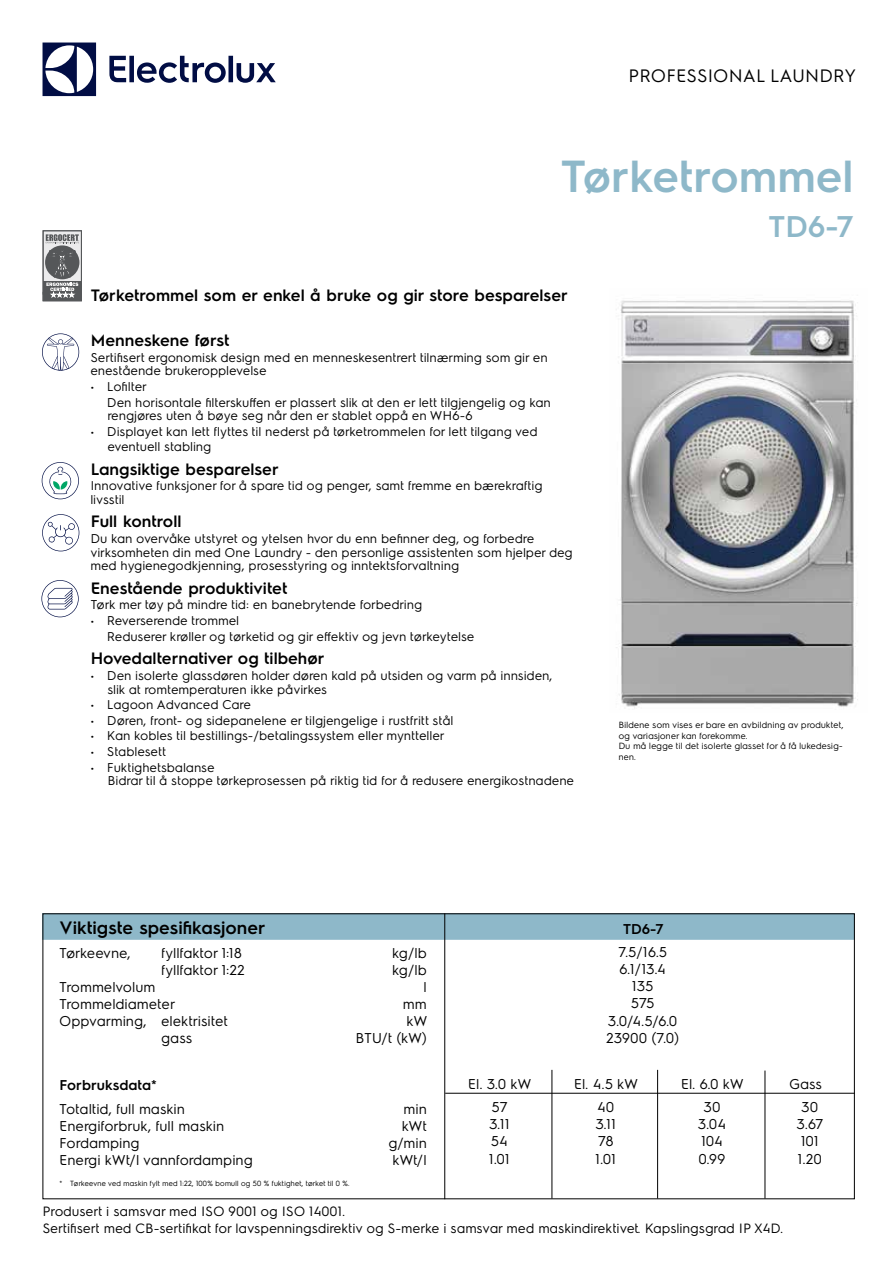
<style>
.page{position:relative;width:893px;height:1263px;background:#fff}
.page>*{position:absolute;margin:0;border:0;box-sizing:border-box;transform-origin:0 0}
.t1{font:600 45px "Electrolux Sans";color:#8eb8c9}
.t2{font:600 30px "Electrolux Sans";color:#8eb8c9}
.t3{font:600 18px "Electrolux Sans";color:#000}
.t4{font:18px "Electrolux Sans";color:#000}
.t5{font:600 16.5px "Electrolux Sans";color:#000}
.t6{font:14.25px/17.1px "Electrolux Sans";color:#000;text-align:center}
.t7{font:600 14.25px "Electrolux Sans";color:#000}
.t8{font:13.5px/16.2px "Electrolux Sans";color:#000}
.t9{font:12.75px/13.5px "Electrolux Sans";color:#000}
.t10{font:9px/10.8px "Electrolux Sans";color:#000}
.t11{font:7.5px "Electrolux Sans";color:#000}
</style>
<div class="page">
<svg style="left:43px;top:43px;width:53px;height:53px"></svg>
<svg style="left:109px;top:56px;width:167px;height:27px"></svg>
<hr style="left:445px;top:1093px;width:410px;height:1px;background:#000">
<div style="left:45px;top:915px;width:808px;height:25px;background:#8eb8c9"></div>
<hr style="left:444px;top:913px;width:1px;height:286px;background:#000">
<svg style="left:43px;top:231px;width:39px;height:70px;background:#8c8e8f"></svg>
<img style="left:616px;top:300px;width:242px;height:409px">
<hr style="left:765px;top:1070px;width:1px;height:128px;background:#000">
<hr style="left:657px;top:1070px;width:1px;height:128px;background:#000">
<hr style="left:552px;top:1070px;width:1px;height:128px;background:#000">
<svg style="left:42px;top:333px;width:37px;height:38px"></svg>
<svg style="left:42px;top:514px;width:37px;height:37px"></svg>
<svg style="left:42px;top:462px;width:37px;height:37px"></svg>
<svg style="left:41px;top:580px;width:38px;height:37px"></svg>
<h3 class="t4" style="left:629px;top:63px;width:229px">PROFESSIONAL LAUNDRY</h3>
<h1 class="t1" style="left:561px;top:144px;width:294px">Tørketrommel</h1>
<h2 class="t2" style="left:768px;top:205px;width:87px">TD6-7</h2>
<p class="t5" style="left:91px;top:283px;width:479px">Tørketrommel som er enkel å bruke og gir store besparelser</p>
<p class="t5" style="left:91px;top:329px;width:140px">Menneskene først</p>
<p class="t9" style="left:91px;top:350px;width:459px">Sertifisert ergonomisk design med en menneskesentrert tilnærming som gir en enestående brukeropplevelse</p>
<p class="t9" style="left:107px;top:378px;width:445px;line-height:15.6px;text-indent:-17px">• Lofilter<br>Den horisontale filterskuffen er plassert slik at den er lett tilgjengelig og kan</p>
<p class="t9" style="left:108px;top:408px;width:367px">rengjøres uten å bøye seg når den er stablet oppå en WH6-6</p>
<p class="t9" style="left:108px;top:423px;width:432px;line-height:15px;text-indent:-17px">• Displayet kan lett flyttes til nederst på tørketrommelen for lett tilgang ved eventuell stabling</p>
<p class="t5" style="left:91px;top:457px;width:190px">Langsiktige besparelser</p>
<p class="t9" style="left:91px;top:478px;width:454px">Innovative funksjoner for å spare tid og penger, samt fremme en bærekraftig livsstil</p>
<p class="t5" style="left:91px;top:510px;width:92px">Full kontroll</p>
<p class="t9" style="left:91px;top:531px;width:484px">Du kan overvåke utstyret og ytelsen hvor du enn befinner deg, og forbedre virksomheten din med One Laundry - den personlige assistenten som hjelper deg med hygienegodkjenning, prosesstyring og inntektsforvaltning</p>
<p class="t5" style="left:91px;top:576px;width:198px">Enestående produktivitet</p>
<p class="t9" style="left:91px;top:597px;width:333px">Tørk mer tøy på mindre tid: en banebrytende forbedring</p>
<p class="t9" style="left:107px;top:612px;width:369px;line-height:15.6px;text-indent:-17px">• Reverserende trommel<br>Reduserer krøller og tørketid og gir effektiv og jevn tørkeytelse</p>
<p class="t5" style="left:91px;top:647px;width:235px">Hovedalternativer og tilbehør</p>
<p class="t9" style="left:108px;top:668px;width:447px;text-indent:-17px">• Den isolerte glassdøren holder døren kald på utsiden og varm på innsiden, slik at romtemperaturen ikke påvirkes</p>
<p class="t9" style="left:91px;top:697px;width:162px">• Lagoon Advanced Care</p>
<p class="t9" style="left:91px;top:713px;width:364px">• Døren, front- og sidepanelene er tilgjengelige i rustfritt stål</p>
<p class="t9" style="left:91px;top:728px;width:355px">• Kan kobles til bestillings-/betalingssystem eller myntteller</p>
<p class="t9" style="left:91px;top:744px;width:77px">• Stablesett</p>
<p class="t9" style="left:108px;top:760px;width:468px;text-indent:-17px">• Fuktighetsbalanse<br>Bidrar til å stoppe tørkeprosessen på riktig tid for å redusere energikostnadene</p>
<p class="t10" style="left:619px;top:719px;width:227px">Bildene som vises er bare en avbildning av produktet, og variasjoner kan forekomme.<br>Du må legge til det isolerte glasset for å få lukedesig&shy;nen.</p>
<h3 class="t3" style="left:60px;top:915px;width:207px">Viktigste spesifikasjoner</h3>
<p class="t6" style="left:60px;top:943px;width:73px">Tørkeevne,</p>
<p class="t6" style="left:162px;top:943px;width:82px">fyllfaktor 1:18</p>
<p class="t6" style="left:393px;top:943px;width:36px">kg/lb</p>
<p class="t6" style="left:162px;top:960px;width:85px">fyllfaktor 1:22</p>
<p class="t6" style="left:393px;top:960px;width:36px">kg/lb</p>
<p class="t6" style="left:60px;top:977px;width:98px">Trommelvolum</p>
<p class="t6" style="left:424px;top:977px;width:5px">l</p>
<p class="t6" style="left:60px;top:995px;width:117px">Trommeldiameter</p>
<p class="t6" style="left:403px;top:995px;width:25px">mm</p>
<p class="t6" style="left:60px;top:1012px;width:170px">Oppvarming, elektrisitet</p>
<p class="t6" style="left:407px;top:1012px;width:22px">kW</p>
<p class="t6" style="left:162px;top:1029px;width:32px">gass</p>
<p class="t6" style="left:356px;top:1029px;width:73px">BTU/t (kW)</p>
<p class="t7" style="left:60px;top:1075px;width:99px">Forbruksdata*</p>
<p class="t6" style="left:60px;top:1099px;width:127px">Totaltid, full maskin</p>
<p class="t6" style="left:404px;top:1099px;width:25px">min</p>
<p class="t6" style="left:60px;top:1116px;width:167px">Energiforbruk, full maskin</p>
<p class="t6" style="left:402px;top:1116px;width:27px">kWt</p>
<p class="t6" style="left:60px;top:1133px;width:82px">Fordamping</p>
<p class="t6" style="left:389px;top:1133px;width:40px">g/min</p>
<p class="t6" style="left:60px;top:1150px;width:195px">Energi kWt/l vannfordamping</p>
<p class="t6" style="left:393px;top:1150px;width:36px">kWt/l</p>
<p class="t7" style="left:623px;top:919px;width:42px">TD6-7</p>
<p class="t6" style="left:606px;top:943px;width:74px">7.5/16.5<br>6.1/13.4<br>135<br>575<br>3.0/4.5/6.0<br>23900 (7.0)</p>
<p class="t6" style="left:468px;top:1075px;width:65px">El. 3.0 kW</p>
<p class="t6" style="left:574px;top:1075px;width:66px">El. 4.5 kW</p>
<p class="t6" style="left:681px;top:1075px;width:65px">El. 6.0 kW</p>
<p class="t6" style="left:789px;top:1075px;width:34px">Gass</p>
<p class="t6" style="left:492px;top:1098px;width:18px">57</p>
<p class="t6" style="left:597px;top:1098px;width:19px">40</p>
<p class="t6" style="left:704px;top:1098px;width:18px">30</p>
<p class="t6" style="left:802px;top:1098px;width:18px">30</p>
<p class="t6" style="left:489px;top:1115px;width:22px">3.11</p>
<p class="t6" style="left:596px;top:1115px;width:22px">3.11</p>
<p class="t6" style="left:698px;top:1115px;width:30px">3.04</p>
<p class="t6" style="left:797px;top:1115px;width:29px">3.67</p>
<p class="t6" style="left:491px;top:1132px;width:19px">54</p>
<p class="t6" style="left:598px;top:1132px;width:17px">78</p>
<p class="t6" style="left:701px;top:1132px;width:23px">104</p>
<p class="t6" style="left:801px;top:1132px;width:20px">101</p>
<p class="t6" style="left:489px;top:1149px;width:22px">1.01</p>
<p class="t6" style="left:596px;top:1149px;width:22px">1.01</p>
<p class="t6" style="left:699px;top:1149px;width:29px">0.99</p>
<p class="t6" style="left:798px;top:1149px;width:26px">1.20</p>
<p class="t11" style="left:60px;top:1177px;width:292px">* Tørkeevne ved maskin fylt med 1:22, 100% bomull og 50 % fuktighet, tørket til 0 %.</p>
<p class="t8" style="left:43px;top:1203px;width:742px">Produsert i samsvar med ISO 9001 og ISO 14001.<br>Sertifisert med CB-sertifikat for lavspenningsdirektiv og S-merke i samsvar med maskindirektivet. Kapslingsgrad IP X4D.</p>
</div>
